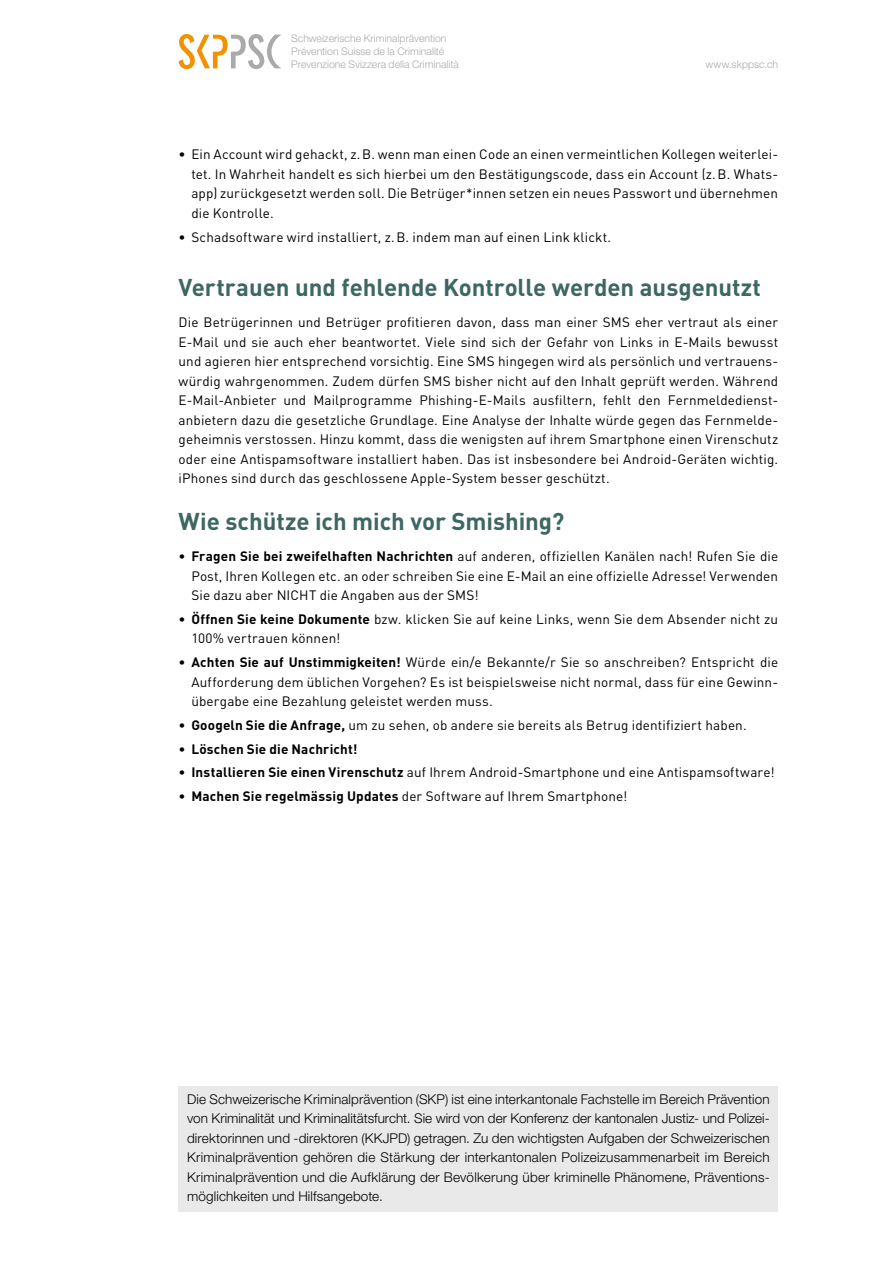
<style>
.page{position:relative;width:893px;height:1263px;background:#fff}
.page>*{position:absolute;margin:0;border:0;box-sizing:border-box;transform-origin:0 0}
.t1{font:700 24px "DIN Weber";letter-spacing:-.005em;color:#3d6762}
.t2{font:13.5px/19.5px "DIN Weber";letter-spacing:.01em;color:#000}
.t3{font:300 13.5px/19.5px "Helvetica Neue";letter-spacing:.01em;color:#000}
.t4{font:700 13.5px "DIN Weber";letter-spacing:.015em;color:#000}
.t5{font:300 10.5px/12.6px "Helvetica Neue";color:#aaa}
.s1{font-weight:700}
.s2{font-weight:400}
</style>
<div class="page">
<svg style="left:179px;top:34px;width:103px;height:35px"></svg>
<div style="left:179px;top:1087px;width:599px;height:125px;background:#e9e9e9"></div>
<p class="t5" style="left:291px;top:32px;width:169px">Schweizerische Kriminalprävention<br>Prévention Suisse de la Criminalité<br>Prevenzione Svizzera della Criminalità</p>
<p class="t5" style="left:706px;top:57px;width:74px">www.skppsc.ch</p>
<p class="t2" style="left:191px;top:144px;width:588px;text-indent:-13px">• Ein Account wird gehackt, z.B. wenn man einen Code an einen vermeintlichen Kollegen weiterlei&shy;tet. In Wahrheit handelt es sich hierbei um den Bestätigungscode, dass ein Account (z.B. Whats&shy;app) zurückgesetzt werden soll. Die Betrüger*innen setzen ein neues Passwort und übernehmen die Kontrolle.</p>
<p class="t2" style="left:179px;top:227px;width:434px">• Schadsoftware wird installiert, z.B. indem man auf einen Link klickt.</p>
<h1 class="t1" style="left:179px;top:271px;width:584px">Vertrauen und fehlende Kontrolle werden ausgenutzt</h1>
<p class="t2" style="left:179px;top:312px;width:601px">Die Betrügerinnen und Betrüger profitieren davon, dass man einer SMS eher vertraut als einer E-Mail und sie auch eher beantwortet. Viele sind sich der Gefahr von Links in E-Mails bewusst und agieren hier entsprechend vorsichtig. Eine SMS hingegen wird als persönlich und vertrauens&shy;würdig wahrgenommen. Zudem dürfen SMS bisher nicht auf den Inhalt geprüft werden. Während E-Mail-Anbieter und Mailprogramme Phishing-E-Mails ausfiltern, fehlt den Fernmeldedienst&shy;anbietern dazu die gesetzliche Grundlage. Eine Analyse der Inhalte würde gegen das Fernmelde&shy;geheimnis verstossen. Hinzu kommt, dass die wenigsten auf ihrem Smartphone einen Virenschutz oder eine Antispamsoftware installiert haben. Das ist insbesondere bei Android-Geräten wichtig. iPhones sind durch das geschlossene Apple-System besser geschützt.</p>
<h1 class="t1" style="left:179px;top:505px;width:387px">Wie schütze ich mich vor Smishing?</h1>
<p class="t2" style="left:191px;top:546px;width:588px;text-align:justify;text-indent:-13px">• <span class="s1">Fragen Sie bei zweifelhaften Nachrichten</span> auf anderen, offiziellen Kanälen nach! Rufen Sie die Post, Ihren Kollegen etc. an oder schreiben Sie eine E-Mail an eine offizielle Adresse! Verwenden Sie dazu aber NICHT die Angaben aus der SMS!</p>
<p class="t2" style="left:191px;top:609px;width:588px;text-indent:-13px">• <span class="s1">Öffnen Sie keine Dokumente</span> bzw. klicken Sie auf keine Links, wenn Sie dem Absender nicht zu<br>100% vertrauen können!</p>
<p class="t2" style="left:191px;top:652px;width:588px;text-align:justify;text-indent:-13px">• <span class="s1">Achten Sie auf Unstimmigkeiten!</span> Würde ein/e Bekannte/r Sie so anschreiben? Entspricht die Aufforderung dem üblichen Vorgehen? Es ist beispielsweise nicht normal, dass für eine Gewinn&shy;übergabe eine Bezahlung geleistet werden muss.</p>
<p class="t2" style="left:179px;top:715px;width:570px">• <span class="s1">Googeln Sie die Anfrage,</span> um zu sehen, ob andere sie bereits als Betrug identifiziert haben.</p>
<p class="t4" style="left:179px;top:740px;width:180px"><span class="s2">•</span> Löschen Sie die Nachricht!</p>
<p class="t2" style="left:179px;top:762px;width:598px">• <span class="s1">Installieren Sie einen Virenschutz</span> auf Ihrem Android-Smartphone und eine Antispamsoftware!</p>
<p class="t2" style="left:179px;top:786px;width:450px">• <span class="s1">Machen Sie regelmässig Updates</span> der Software auf Ihrem Smartphone!</p>
<p class="t3" style="left:187px;top:1089px;width:584px">Die Schweizerische Kriminalprävention (SKP) ist eine interkantonale Fachstelle im Bereich Prävention von Kriminalität und Kriminalitätsfurcht. Sie wird von der Konferenz der kantonalen Justiz- und Polizei&shy;direktorinnen und -direktoren (KKJPD) getragen. Zu den wichtigsten Aufgaben der Schweizerischen Kriminalprävention gehören die Stärkung der interkantonalen Polizeizusammenarbeit im Bereich Kriminalprävention und die Aufklärung der Bevölkerung über kriminelle Phänomene, Präventions&shy;möglichkeiten und Hilfsangebote.</p>
</div>
